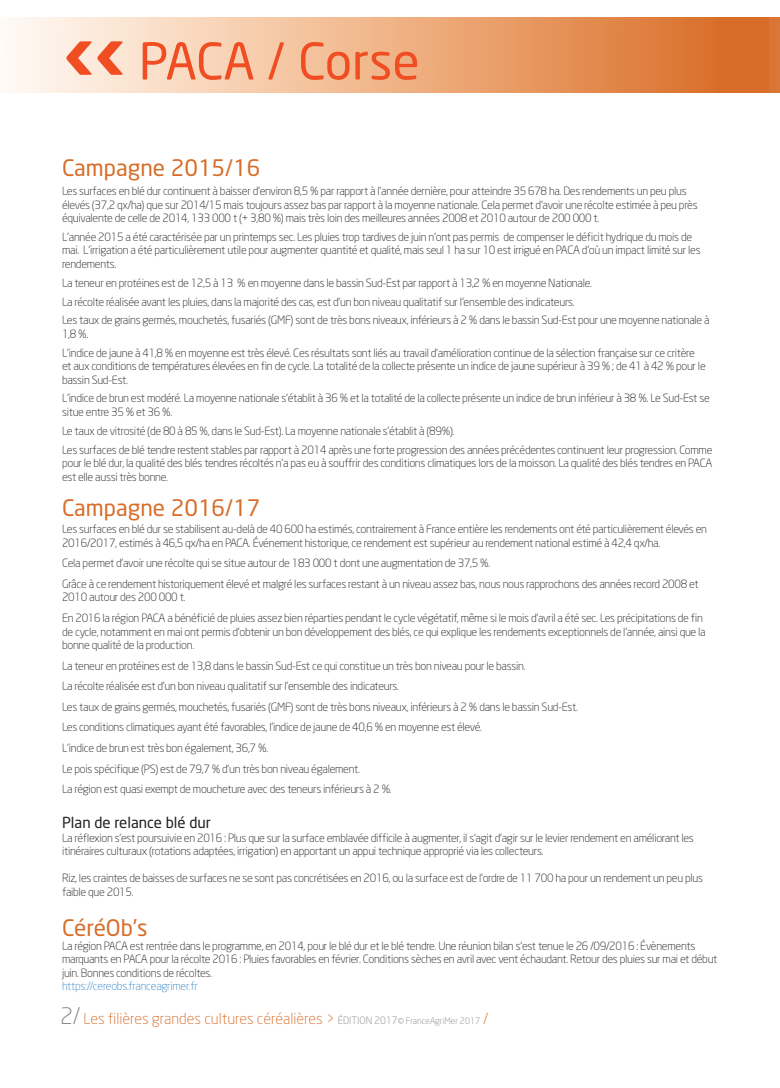
<style>
.page{position:relative;width:780px;height:1088px;background:#fff}
.page>*{position:absolute;margin:0;border:0;box-sizing:border-box;transform-origin:0 0}
.t1{font:50px "Neo Sans";color:#f04d22}
.t2{font:22.5px "Neo Sans";color:#d76d29}
.t3{font:300 15px "Neo Sans";color:#d76d29}
.t4{font:15px "Neo Sans";color:#231f20}
.t5{font:300 11.25px/13.5px "Neo Sans";letter-spacing:-.025em;color:#231f20}
.t6{font:300 11.25px "Neo Sans";letter-spacing:-.025em;color:#3b88c8}
.s1{font-weight:700;font-size:75px}
.s2{font-size:22.5px;color:#808285}
.s3{font-size:10px;color:#808285}
.s4{font-size:8.75px;color:#808285}
</style>
<div class="page">
<div style="left:718px;top:18px;width:62px;height:74px;background:linear-gradient(to bottom,#d97535,#d97535)"></div>
<div style="left:0;top:18px;width:768px;height:74px;background:linear-gradient(to right,#fffdf5,#d9691e)"></div>
<h1 class="t1" style="left:64px;top:31px;width:357px"><span class="s1">‹‹</span> PACA / Corse</h1>
<h2 class="t2" style="left:62px;top:154px;width:200px">Campagne 2015/16</h2>
<p class="t5" style="left:62px;top:184px;width:637px">Les surfaces en blé dur continuent à baisser d’environ 8,5 % par rapport à l’année dernière, pour atteindre 35 678 ha. Des rendements un peu plus élevés (37,2 qx/ha) que sur 2014/15 mais toujours assez bas par rapport à la moyenne nationale. Cela permet d’avoir une récolte estimée à peu près équivalente de celle de 2014, 133 000 t (+ 3,80 %) mais très loin des meilleures années 2008 et 2010 autour de 200 000 t.</p>
<p class="t5" style="left:62px;top:230px;width:640px">L’année 2015 a été caractérisée par un printemps sec. Les pluies trop tardives de juin n’ont pas permis de compenser le déficit hydrique du mois de mai. L’irrigation a été particulièrement utile pour augmenter quantité et qualité, mais seul 1 ha sur 10 est irrigué en PACA d’où un impact limité sur les rendements.</p>
<p class="t5" style="left:62px;top:273px;width:649px;line-height:18.8px">La teneur en protéines est de 12,5 à 13 % en moyenne dans le bassin Sud-Est par rapport à 13,2 % en moyenne Nationale.<br>La récolte réalisée avant les pluies, dans la majorité des cas, est d’un bon niveau qualitatif sur l’ensemble des indicateurs.<br>Les taux de grains germés, mouchetés, fusariés (GMF) sont de très bons niveaux, inférieurs à 2 % dans le bassin Sud-Est pour une moyenne nationale à</p>
<p class="t5" style="left:62px;top:324px;width:634px;line-height:18.8px">1,8 %.<br>L’indice de jaune à 41,8 % en moyenne est très élevé. Ces résultats sont liés au travail d’amélioration continue de la sélection française sur ce critère</p>
<p class="t5" style="left:62px;top:359px;width:645px">et aux conditions de températures élevées en fin de cycle. La totalité de la collecte présente un indice de jaune supérieur à 39 % ; de 41 à 42 % pour le bassin Sud-Est.</p>
<p class="t5" style="left:62px;top:391px;width:649px">L’indice de brun est modéré. La moyenne nationale s’établit à 36 % et la totalité de la collecte présente un indice de brun inférieur à 38 %. Le Sud-Est se situe entre 35 % et 36 %.</p>
<p class="t5" style="left:62px;top:421px;width:652px;line-height:18.8px">Le taux de vitrosité (de 80 à 85 %, dans le Sud-Est). La moyenne nationale s’établit à (89%).<br>Les surfaces de blé tendre restent stables par rapport à 2014 après une forte progression des années précédentes continuent leur progression. Comme</p>
<p class="t5" style="left:62px;top:456px;width:652px">pour le blé dur, la qualité des blés tendres récoltés n’a pas eu à souffrir des conditions climatiques lors de la moisson. La qualité des blés tendres en PACA est elle aussi très bonne.</p>
<h2 class="t2" style="left:62px;top:494px;width:200px">Campagne 2016/17</h2>
<p class="t5" style="left:62px;top:522px;width:646px">Les surfaces en blé dur se stabilisent au-delà de 40 600 ha estimés, contrairement à France entière les rendements ont été particulièrement élevés en<br>2016/2017, estimés à 46,5 qx/ha en PACA. Événement historique, ce rendement est supérieur au rendement national estimé à 42,4 qx/ha.</p>
<p class="t5" style="left:62px;top:553px;width:638px;line-height:20.6px">Cela permet d’avoir une récolte qui se situe autour de 183 000 t dont une augmentation de 37,5 %.<br>Grâce à ce rendement historiquement élevé et malgré les surfaces restant à un niveau assez bas, nous nous rapprochons des années record 2008 et</p>
<p class="t5" style="left:62px;top:587px;width:642px;line-height:20.6px">2010 autour des 200 000 t.<br>En 2016 la région PACA a bénéficié de pluies assez bien réparties pendant le cycle végétatif, même si le mois d’avril a été sec. Les précipitations de fin</p>
<p class="t5" style="left:62px;top:625px;width:645px">de cycle, notamment en mai ont permis d’obtenir un bon développement des blés, ce qui explique les rendements exceptionnels de l’année, ainsi que la bonne qualité de la production.</p>
<p class="t5" style="left:62px;top:655px;width:517px;line-height:20.6px">La teneur en protéines est de 13,8 dans le bassin Sud-Est ce qui constitue un très bon niveau pour le bassin.<br>La récolte réalisée est d’un bon niveau qualitatif sur l’ensemble des indicateurs.<br>Les taux de grains germés, mouchetés, fusariés (GMF) sont de très bons niveaux, inférieurs à 2 % dans le bassin Sud-Est.<br>Les conditions climatiques ayant été favorables, l’indice de jaune de 40,6 % en moyenne est élevé.<br>L’indice de brun est très bon également, 36,7 %.<br>Le pois spécifique (PS) est de 79,7 % d’un très bon niveau également.<br>La région est quasi exempt de moucheture avec des teneurs inférieurs à 2 %.</p>
<h3 class="t4" style="left:62px;top:813px;width:150px">Plan de relance blé dur</h3>
<p class="t5" style="left:62px;top:831px;width:633px">La réflexion s’est poursuivie en 2016 : Plus que sur la surface emblavée difficile à augmenter, il s’agit d’agir sur le levier rendement en améliorant les itinéraires culturaux (rotations adaptées, irrigation) en apportant un appui technique approprié via les collecteurs.</p>
<p class="t5" style="left:62px;top:871px;width:642px">Riz, les craintes de baisses de surfaces ne se sont pas concrétisées en 2016, ou la surface est de l’ordre de 11 700 ha pour un rendement un peu plus faible que 2015.</p>
<h2 class="t2" style="left:62px;top:914px;width:87px">CéréOb’s</h2>
<p class="t5" style="left:62px;top:939px;width:657px">La région PACA est rentrée dans le programme, en 2014, pour le blé dur et le blé tendre. Une réunion bilan s’est tenue le 26 /09/2016 : Évènements marquants en PACA pour la récolte 2016 : Pluies favorables en février. Conditions sèches en avril avec vent échaudant. Retour des pluies sur mai et début juin. Bonnes conditions de récoltes.</p>
<p class="t6" style="left:62px;top:979px;width:137px">https://cereobs.franceagrimer.fr</p>
<h3 class="t3" style="left:60px;top:1010px;width:429px"><span class="s2">2/</span> Les filières grandes cultures céréalières &gt; <span class="s3">ÉDITION 2017</span><span class="s4">© FranceAgriMer 2017</span> /</h3>
</div>
